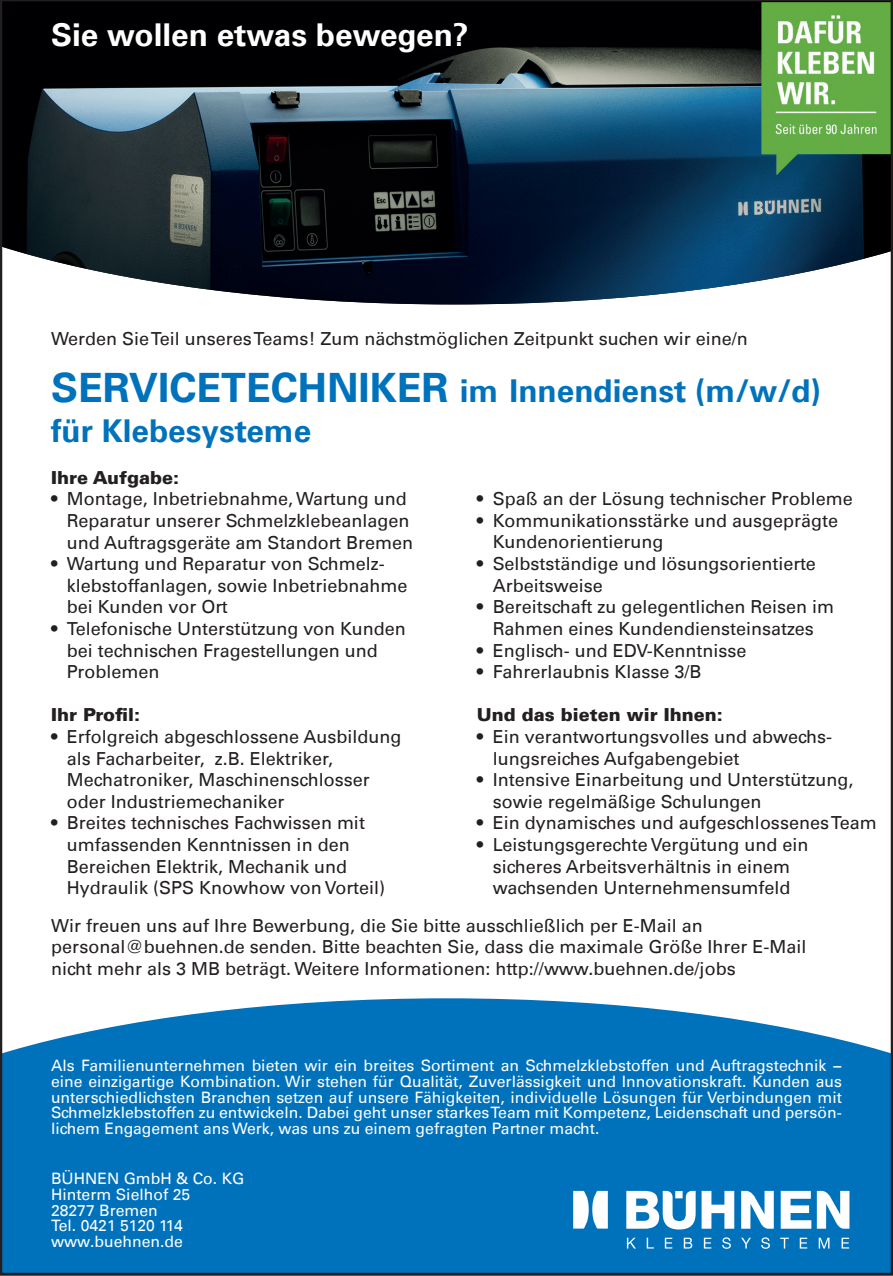
<style>
.page{position:relative;width:893px;height:1276px;background:#fff}
.page>*{position:absolute;margin:0;border:0;box-sizing:border-box;transform-origin:0 0}
.t1{font:700 31.5px/40.5px "Univers";color:#0072bc}
.t2{font:700 31.5px "Univers";color:#fff}
.t3{font:18px/21.6px "Univers";color:#231f20}
.t4{font:900 18px "Univers";color:#231f20}
.t5{font:15.75px/15.8px "Univers";color:#fff;text-align:justify}
.s1{font-size:40.5px}
</style>
<div class="page">
<img style="left:3px;top:3px;width:887px;height:301px">
<svg style="left:0;top:998px;width:893px;height:278px;background:#1179be"></svg>
<svg style="left:702px;top:1191px;width:32px;height:37px"></svg>
<svg style="left:781px;top:1191px;width:30px;height:37px"></svg>
<svg style="left:627px;top:1237px;width:9px;height:11px"></svg>
<svg style="left:647px;top:1237px;width:7px;height:11px"></svg>
<svg style="left:665px;top:1237px;width:7px;height:11px"></svg>
<svg style="left:684px;top:1237px;width:8px;height:11px"></svg>
<svg style="left:704px;top:1237px;width:7px;height:11px"></svg>
<svg style="left:722px;top:1237px;width:9px;height:11px"></svg>
<svg style="left:741px;top:1237px;width:10px;height:11px"></svg>
<svg style="left:761px;top:1237px;width:9px;height:11px"></svg>
<svg style="left:780px;top:1237px;width:9px;height:11px"></svg>
<svg style="left:800px;top:1237px;width:7px;height:11px"></svg>
<svg style="left:819px;top:1237px;width:10px;height:11px"></svg>
<svg style="left:842px;top:1237px;width:7px;height:11px"></svg>
<svg style="left:573px;top:1191px;width:35px;height:37px"></svg>
<svg style="left:741px;top:1191px;width:33px;height:37px"></svg>
<svg style="left:817px;top:1191px;width:32px;height:37px"></svg>
<svg style="left:626px;top:1191px;width:70px;height:38px"></svg>
<img style="left:761px;top:2px;width:130px;height:173px">
<h1 class="t2" style="left:51px;top:16px;width:419px">Sie wollen etwas bewegen?</h1>
<p class="t3" style="left:51px;top:328px;width:698px">Werden Sie Teil unseres Teams! Zum nächstmöglichen Zeitpunkt suchen wir eine/n</p>
<h1 class="t1" style="left:51px;top:370px;width:771px"><span class="s1">SERVICETECHNIKER</span> im Innendienst (m/w/d) für Klebesysteme</h1>
<p class="t4" style="left:51px;top:466px;width:130px">Ihre Aufgabe:</p>
<p class="t3" style="left:67px;top:488px;width:348px;text-indent:-16px">• Montage, Inbetriebnahme, Wartung und<br>Reparatur unserer Schmelzklebeanlagen und Auftragsgeräte am Standort Bremen</p>
<p class="t3" style="left:67px;top:553px;width:342px;text-indent:-16px">• Wartung und Reparatur von Schmelz&shy;klebstoffanlagen, sowie Inbetriebnahme bei Kunden vor Ort</p>
<p class="t3" style="left:67px;top:618px;width:340px;text-indent:-16px">• Telefonische Unterstützung von Kunden bei technischen Fragestellungen und<br>Problemen</p>
<p class="t4" style="left:51px;top:703px;width:91px">Ihr Profil:</p>
<p class="t3" style="left:67px;top:726px;width:336px;text-indent:-16px">• Erfolgreich abgeschlossene Ausbildung als Facharbeiter, z.B. Elektriker, Mechatroniker, Maschinenschlosser oder Industriemechaniker</p>
<p class="t3" style="left:67px;top:812px;width:320px;text-indent:-16px">• Breites technisches Fachwissen mit umfassenden Kenntnissen in den Bereichen Elektrik, Mechanik und Hydraulik (SPS Knowhow von Vorteil)</p>
<p class="t3" style="left:477px;top:488px;width:377px">• Spaß an der Lösung technischer Probleme</p>
<p class="t3" style="left:493px;top:510px;width:347px;text-indent:-16px">• Kommunikationsstärke und ausgeprägte<br>Kundenorientierung</p>
<p class="t3" style="left:493px;top:553px;width:325px;text-indent:-16px">• Selbstständige und lösungsorientierte<br>Arbeitsweise</p>
<p class="t3" style="left:477px;top:596px;width:359px;text-align:center">• Bereitschaft zu gelegentlichen Reisen im<br>Rahmen eines Kundendiensteinsatzes</p>
<p class="t3" style="left:477px;top:639px;width:271px">• Englisch- und EDV-Kenntnisse</p>
<p class="t3" style="left:477px;top:661px;width:226px">• Fahrerlaubnis Klasse 3/B</p>
<p class="t4" style="left:477px;top:703px;width:247px">Und das bieten wir Ihnen:</p>
<p class="t3" style="left:493px;top:726px;width:341px;text-indent:-16px">• Ein verantwortungsvolles und abwechs&shy;lungsreiches Aufgabengebiet</p>
<p class="t3" style="left:493px;top:769px;width:362px;text-indent:-16px">• Intensive Einarbeitung und Unterstützung, sowie regelmäßige Schulungen</p>
<p class="t3" style="left:477px;top:812px;width:401px">• Ein dynamisches und aufgeschlossenes Team</p>
<p class="t3" style="left:477px;top:834px;width:333px;text-align:center">• Leistungsgerechte Vergütung und ein sicheres Arbeitsverhältnis in einem wachsenden Unternehmensumfeld</p>
<p class="t3" style="left:51px;top:914px;width:757px">Wir freuen uns auf Ihre Bewerbung, die Sie bitte ausschließlich per E-Mail an personal@buehnen.de senden. Bitte beachten Sie, dass die maximale Größe Ihrer E-Mail nicht mehr als 3 MB beträgt. Weitere Informationen: http://www.buehnen.de/jobs</p>
<p class="t5" style="left:51px;top:1057px;width:792px">Als Familienunternehmen bieten wir ein breites Sortiment an Schmelzklebstoffen und Auftragstechnik − eine einzigartige Kombination. Wir stehen für Qualität, Zuverlässigkeit und Innovationskraft. Kunden aus unterschiedlichsten Branchen setzen auf unsere Fähigkeiten, individuelle Lösungen für Verbindungen mit Schmelzklebstoffen zu entwickeln. Dabei geht unser starkes Team mit Kompetenz, Leidenschaft und persön&shy;lichem Engagement ans Werk, was uns zu einem gefragten Partner macht.</p>
<p class="t5" style="left:51px;top:1170px;width:195px;text-align:left">BÜHNEN GmbH &amp; Co. KG<br>Hinterm Sielhof 25<br>28277 Bremen<br>Tel. 0421 5120 114 www.buehnen.de</p>
</div>
